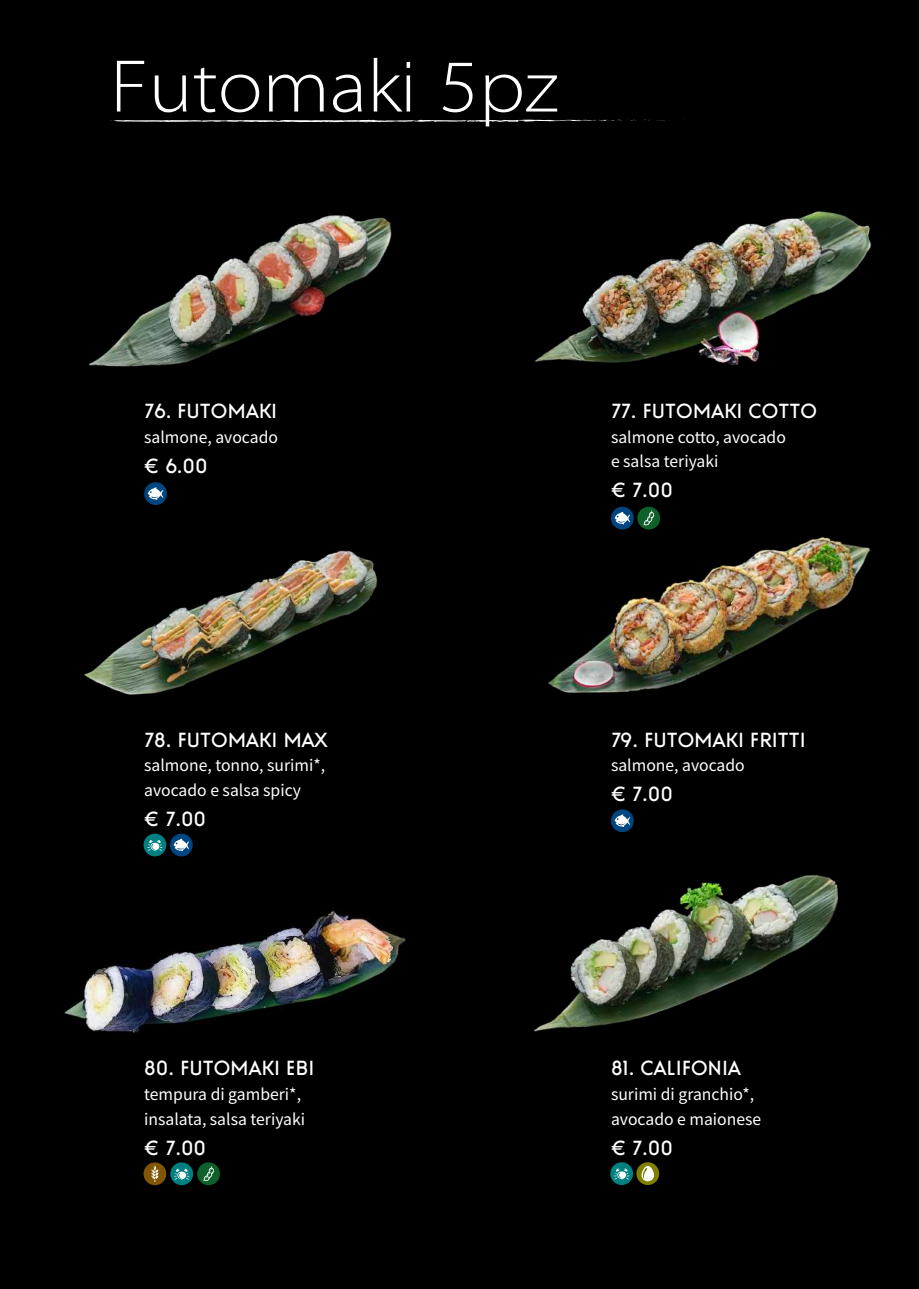
<style>
.page{position:relative;width:919px;height:1289px;background:#fff}
.page>*{position:absolute;margin:0;border:0;box-sizing:border-box;transform-origin:0 0}
.t1{font:75px "ZHSRXT GBK1 0";color:#fff}
.t2{font:21px "Universal Doomsday";color:#fff}
.t3{font:15.75px/24.8px "Source Han Sans CN";color:#fff}
</style>
<div class="page">
<div style="left:0;top:0;width:918px;height:1288px;background:#000"></div>
<img style="left:84px;top:550px;width:294px;height:145px">
<img style="left:533px;top:875px;width:308px;height:157px">
<img style="left:534px;top:211px;width:338px;height:155px">
<img style="left:548px;top:520px;width:323px;height:174px">
<img style="left:88px;top:215px;width:304px;height:152px">
<img style="left:64px;top:910px;width:342px;height:123px">
<svg style="left:110px;top:119px;width:555px;height:4px"></svg>
<div style="left:144px;top:482px;width:23px;height:23px;background:#004680;border-radius:50%"></div>
<svg style="left:148px;top:487px;width:16px;height:13px"></svg>
<div style="left:611px;top:506px;width:22px;height:23px;background:#004680;border-radius:50%"></div>
<svg style="left:614px;top:511px;width:16px;height:13px"></svg>
<div style="left:637px;top:506px;width:23px;height:23px;background:#0f612c;border-radius:50%"></div>
<svg style="left:643px;top:510px;width:11px;height:15px"></svg>
<svg style="left:143px;top:833px;width:23px;height:23px"></svg>
<svg style="left:147px;top:839px;width:16px;height:11px"></svg>
<div style="left:170px;top:833px;width:23px;height:23px;background:#004680;border-radius:50%"></div>
<svg style="left:174px;top:838px;width:15px;height:13px"></svg>
<div style="left:611px;top:809px;width:22px;height:23px;background:#004680;border-radius:50%"></div>
<svg style="left:614px;top:814px;width:16px;height:13px"></svg>
<div style="left:170px;top:1162px;width:23px;height:23px;background:#008080;border-radius:50%"></div>
<svg style="left:174px;top:1168px;width:15px;height:11px"></svg>
<div style="left:143px;top:1162px;width:23px;height:23px;background:#805504;border-radius:50%"></div>
<svg style="left:151px;top:1165px;width:8px;height:16px"></svg>
<div style="left:197px;top:1162px;width:23px;height:23px;background:#0f612c;border-radius:50%"></div>
<svg style="left:203px;top:1166px;width:11px;height:15px"></svg>
<div style="left:610px;top:1162px;width:23px;height:22px;background:#008080;border-radius:50%"></div>
<svg style="left:614px;top:1168px;width:15px;height:11px"></svg>
<div style="left:636px;top:1162px;width:23px;height:22px;background:#808000;border-radius:50%"></div>
<svg style="left:641px;top:1165px;width:13px;height:16px"></svg>
<svg style="left:643px;top:1167px;width:4px;height:11px"></svg>
<h1 class="t1" style="left:110px;top:45px;width:449px">Futomaki 5pz</h1>
<h2 class="t2" style="left:144px;top:398px;width:134px">76. FUTOMAKI</h2>
<p class="t3" style="left:144px;top:425px;width:135px">salmone, avocado</p>
<h2 class="t2" style="left:144px;top:453px;width:65px">€ 6.00</h2>
<h2 class="t2" style="left:144px;top:727px;width:185px">78. FUTOMAKI MAX</h2>
<p class="t3" style="left:144px;top:753px;width:182px">salmone, tonno, surimi*, avocado e salsa spicy</p>
<h2 class="t2" style="left:144px;top:806px;width:63px">€ 7.00</h2>
<h2 class="t2" style="left:144px;top:1055px;width:172px">80. FUTOMAKI EBI</h2>
<p class="t3" style="left:144px;top:1082px;width:162px">tempura di gamberi*, insalata, salsa teriyaki</p>
<h2 class="t2" style="left:144px;top:1135px;width:63px">€ 7.00</h2>
<h2 class="t2" style="left:611px;top:398px;width:207px">77. FUTOMAKI COTTO</h2>
<p class="t3" style="left:611px;top:425px;width:176px">salmone cotto, avocado e salsa teriyaki</p>
<h2 class="t2" style="left:611px;top:478px;width:63px">€ 7.00</h2>
<h2 class="t2" style="left:611px;top:727px;width:196px">79. FUTOMAKI FRITTI</h2>
<p class="t3" style="left:611px;top:753px;width:135px">salmone, avocado</p>
<h2 class="t2" style="left:611px;top:782px;width:63px">€ 7.00</h2>
<h2 class="t2" style="left:611px;top:1055px;width:131px">81. CALIFONIA</h2>
<p class="t3" style="left:611px;top:1082px;width:152px">surimi di granchio*, avocado e maionese</p>
<h2 class="t2" style="left:611px;top:1135px;width:63px">€ 7.00</h2>
</div>
